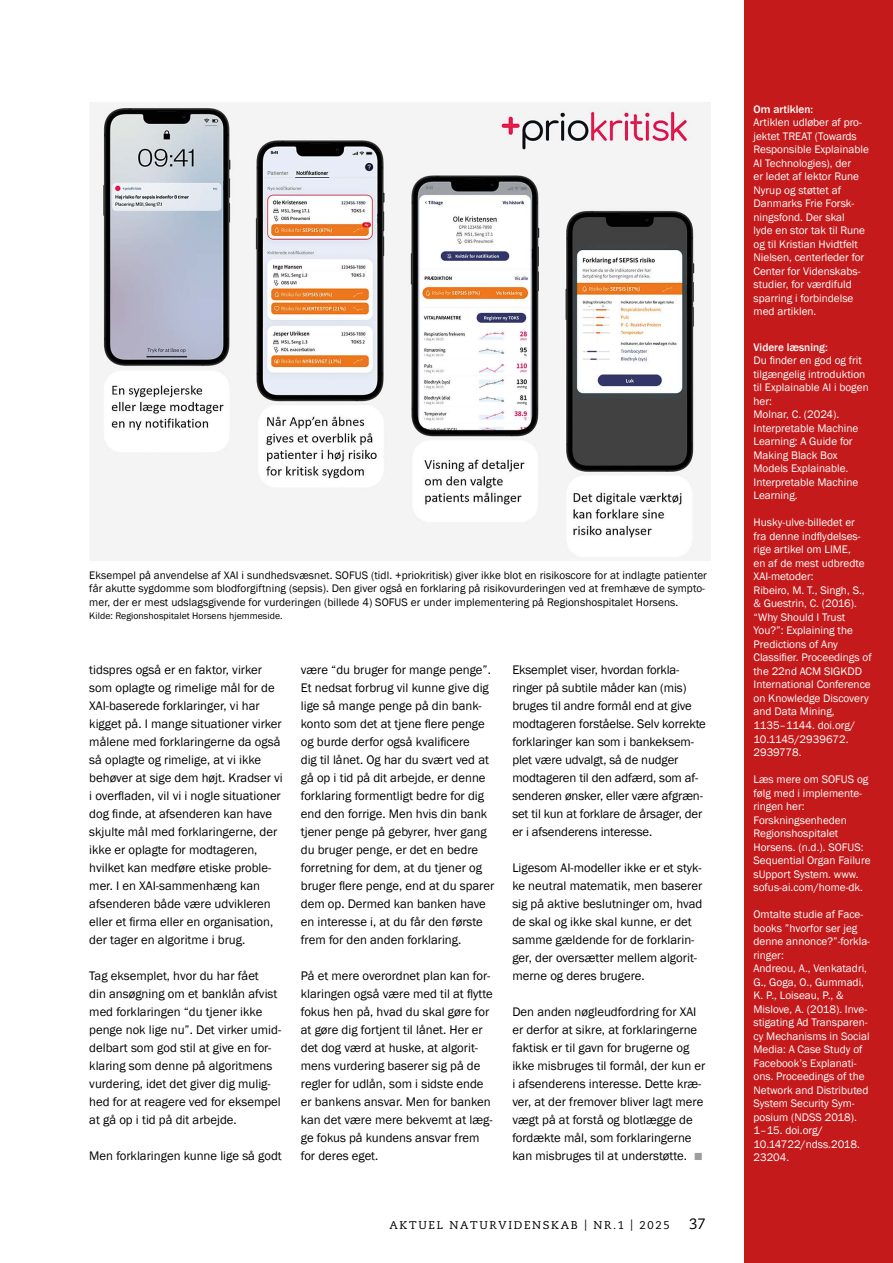
<style>
.page{position:relative;width:893px;height:1263px;background:#fff}
.page>*{position:absolute;margin:0;border:0;box-sizing:border-box;transform-origin:0 0}
.t1{font:15px "Caecilia";color:#000}
.t2{font:12.75px/18px "Franklin Gothic";color:#000}
.t3{font:11.25px/13.5px "Franklin Gothic";color:#fff}
.t4{font:11.25px/13.5px "Franklin Gothic";letter-spacing:.005em;color:#000}
.t5{font:11.25px "Caecilia";letter-spacing:.15em;color:#000}
.t6{font:500 11.25px "Franklin Gothic";color:#fff}
.t7{font:9.75px "Franklin Gothic";letter-spacing:.005em;color:#000}
.s1{color:#9d9d9c}
</style>
<div class="page">
<img style="left:90px;top:103px;width:620px;height:457px">
<div style="left:744px;top:0;width:149px;height:1263px;background:#c51a1b"></div>
<p class="t4" style="left:89px;top:569px;width:619px">Eksempel på anvendelse af XAI i sundhedsvæsnet. SOFUS (tidl. +priokritisk) giver ikke blot en risikoscore for at indlagte patienter får akutte sygdomme som blodforgiftning (sepsis). Den giver også en forklaring på risikovurderingen ved at fremhæve de sympto&shy;mer, der er mest udslagsgivende for vurderingen (billede 4) SOFUS er under implementering på Regionshospitalet Horsens.</p>
<p class="t7" style="left:89px;top:610px;width:195px">Kilde: Regionshospitalet Horsens hjemmeside.</p>
<p class="t2" style="left:89px;top:661px;width:195px">tidspres også er en faktor, virker som oplagte og rimelige mål for de XAI-baserede forklaringer, vi har kigget på. I mange situationer virker målene med forklaringerne da også så oplagte og rimelige, at vi ikke behøver at sige dem højt. Kradser vi i overfladen, vil vi i nogle situationer dog finde, at afsenderen kan have skjulte mål med forklaringerne, der ikke er oplagte for modtageren, hvilket kan medføre etiske proble&shy;mer. I en XAI-sammenhæng kan afsenderen både være udvikleren eller et firma eller en organisation, der tager en algoritme i brug.</p>
<p class="t2" style="left:89px;top:967px;width:193px">Tag eksemplet, hvor du har fået<br>din ansøgning om et banklån afvist med forklaringen “du tjener ikke penge nok lige nu”. Det virker umid&shy;delbart som god stil at give en for&shy;klaring som denne på algoritmens vurdering, idet det giver dig mulig&shy;hed for at reagere ved for eksempel at gå op i tid på dit arbejde.</p>
<p class="t2" style="left:89px;top:1147px;width:194px">Men forklaringen kunne lige så godt</p>
<p class="t2" style="left:301px;top:661px;width:195px">være “du bruger for mange penge”.<br>Et nedsat forbrug vil kunne give dig lige så mange penge på din bank&shy;konto som det at tjene flere penge og burde derfor også kvalificere<br>dig til lånet. Og har du svært ved at gå op i tid på dit arbejde, er denne forklaring formentligt bedre for dig end den forrige. Men hvis din bank tjener penge på gebyrer, hver gang du bruger penge, er det en bedre forretning for dem, at du tjener og bruger flere penge, end at du sparer dem op. Dermed kan banken have en interesse i, at du får den første frem for den anden forklaring.</p>
<p class="t2" style="left:301px;top:967px;width:193px">På et mere overordnet plan kan for&shy;klaringen også være med til at flytte fokus hen på, hvad du skal gøre for at gøre dig fortjent til lånet. Her er det dog værd at huske, at algorit&shy;mens vurdering baserer sig på de regler for udlån, som i sidste ende er bankens ansvar. Men for banken kan det være mere bekvemt at læg&shy;ge fokus på kundens ansvar frem for deres eget.</p>
<p class="t2" style="left:512px;top:661px;width:195px">Eksemplet viser, hvordan forkla&shy;ringer på subtile måder kan (mis) bruges til andre formål end at give modtageren forståelse. Selv korrekte forklaringer kan som i bankeksem&shy;plet være udvalgt, så de nudger modtageren til den adfærd, som af&shy;senderen ønsker, eller være afgræn&shy;set til kun at forklare de årsager, der er i afsenderens interesse.</p>
<p class="t2" style="left:512px;top:859px;width:192px">Ligesom AI-modeller ikke er et styk&shy;ke neutral matematik, men baserer sig på aktive beslutninger om, hvad de skal og ikke skal kunne, er det samme gældende for de forklarin&shy;ger, der oversætter mellem algorit&shy;merne og deres brugere.</p>
<p class="t2" style="left:512px;top:1003px;width:194px">Den anden nøgleudfordring for XAI er derfor at sikre, at forklaringerne faktisk er til gavn for brugerne og ikke misbruges til formål, der kun er i afsenderens interesse. Dette kræ&shy;ver, at der fremover bliver lagt mere vægt på at forstå og blotlægge de fordækte mål, som forklaringerne kan misbruges til at understøtte. <span class="s1">■</span></p>
<p class="t5" style="left:390px;top:1218px;width:282px">AKTUEL NATURVIDENSKAB | NR.1 | 2025</p>
<p class="t1" style="left:689px;top:1215px;width:18px">37</p>
<p class="t6" style="left:753px;top:102px;width:61px">Om artiklen:</p>
<p class="t3" style="left:753px;top:116px;width:117px">Artiklen udløber af pro&shy;jektet TREAT (Towards<br>Responsible Explainable<br>AI Technologies), der<br>er ledet af lektor Rune<br>Nyrup og støttet af<br>Danmarks Frie Forsk&shy;ningsfond. Der skal<br>lyde en stor tak til Rune og til Kristian Hvidtfelt<br>Nielsen, centerleder for<br>Center for Videnskabs&shy;studier, for værdifuld sparring i forbindelse med artiklen.</p>
<p class="t6" style="left:753px;top:340px;width:76px">Videre læsning:</p>
<p class="t3" style="left:753px;top:354px;width:117px">Du finder en god og frit tilgængelig introduktion til Explainable AI i bogen her:<br>Molnar, C. (2024).<br>Interpretable Machine<br>Learning: A Guide for<br>Making Black Box<br>Models Explainable.<br>Interpretable Machine<br>Learning.</p>
<p class="t3" style="left:753px;top:516px;width:120px">Husky-ulve-billedet er<br>fra denne indflydelses&shy;rige artikel om LIME,<br>en af de mest udbredte<br>XAI-metoder:<br>Ribeiro, M. T., Singh, S., &amp; Guestrin, C. (2016). “Why Should I Trust<br>You?”: Explaining the<br>Predictions of Any<br>Classifier. Proceedings of the 22nd ACM SIGKDD<br>International Conference on Knowledge Discovery and Data Mining,<br>1135–1144. doi.org/<br>10.1145/2939672.<br>2939778.</p>
<p class="t3" style="left:753px;top:773px;width:119px">Læs mere om SOFUS og følg med i implemente&shy;ringen her:<br>Forskningsenheden<br>Regionshospitalet<br>Horsens. (n.d.). SOFUS:<br>Sequential Organ Failure sUpport System. www. sofus-ai.com/home-dk.</p>
<p class="t3" style="left:753px;top:908px;width:118px">Omtalte studie af Face&shy;books ”hvorfor ser jeg denne annonce?”-forkla&shy;ringer:<br>Andreou, A., Venkatadri,<br>G., Goga, O., Gummadi,<br>K. P., Loiseau, P., &amp;<br>Mislove, A. (2018). Inve&shy;stigating Ad Transparen&shy;cy Mechanisms in Social<br>Media: A Case Study of<br>Facebook’s Explanati&shy;ons. Proceedings of the<br>Network and Distributed<br>System Security Sym&shy;posium (NDSS 2018).<br>1–15. doi.org/<br>10.14722/ndss.2018.<br>23204.</p>
</div>
